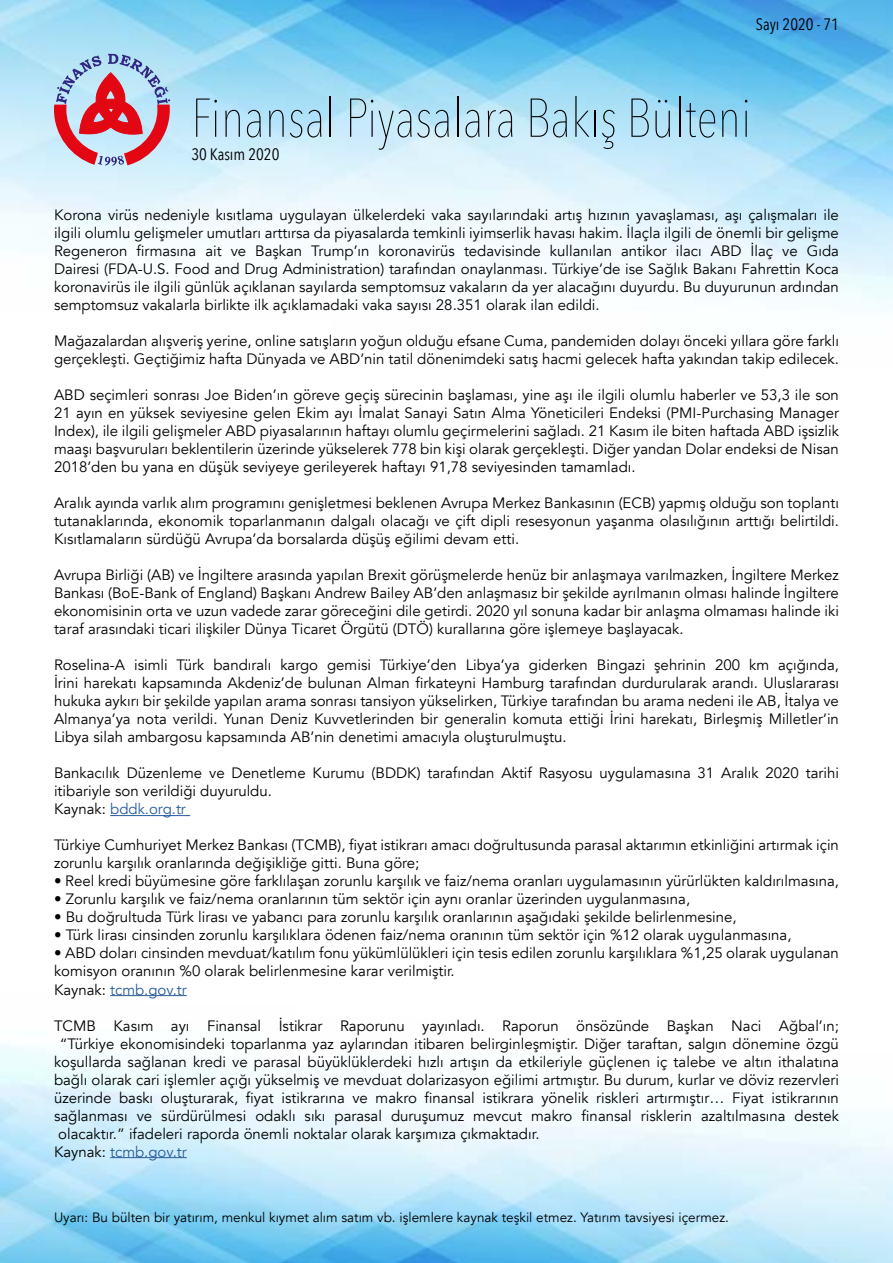
<style>
.page{position:relative;width:893px;height:1263px;background:#fff}
.page>*{position:absolute;margin:0;border:0;box-sizing:border-box;transform-origin:0 0}
.t1{font:200 54px "Avenir Next Condensed";color:#000}
.t2{font:16.5px "Avenir Next Condensed";color:#000}
.t3{font:15px/18px "Avenir";color:#000;text-align:justify}
.t4{font:15px "Avenir";color:#275b9b}
.t5{font:13.5px "Avenir";color:#000}
.s1{color:#275b9b}
.s2{color:#000}
</style>
<div class="page">
<img style="left:0;top:0;width:893px;height:1263px">
<svg style="left:54px;top:54px;width:116px;height:112px;background:#c198ac"></svg>
<hr style="left:110px;top:815px;width:80px;height:1px;background:#275b9b">
<hr style="left:110px;top:995px;width:77px;height:1px;background:#275b9b">
<hr style="left:110px;top:1157px;width:77px;height:1px;background:#275b9b">
<p class="t2" style="left:756px;top:10px;width:85px">Sayı 2020 - 71</p>
<h1 class="t1" style="left:191px;top:86px;width:561px">Finansal Piyasalara Bakış Bülteni</h1>
<p class="t2" style="left:191px;top:140px;width:90px">30 Kasım 2020</p>
<p class="t3" style="left:54px;top:206px;width:786px">Korona virüs nedeniyle kısıtlama uygulayan ülkelerdeki vaka sayılarındaki artış hızının yavaşlaması, aşı çalışmaları ile ilgili olumlu gelişmeler umutları arttırsa da piyasalarda temkinli iyimserlik havası hakim. İlaçla ilgili de önemli bir gelişme Regeneron firmasına ait ve Başkan Trump’ın koronavirüs tedavisinde kullanılan antikor ilacı ABD İlaç ve Gıda Dairesi (FDA-U.S. Food and Drug Administration) tarafından onaylanması. Türkiye’de ise Sağlık Bakanı Fahrettin Koca koronavirüs ile ilgili günlük açıklanan sayılarda semptomsuz vakaların da yer alacağını duyurdu. Bu duyurunun ardından semptomsuz vakalarla birlikte ilk açıklamadaki vaka sayısı 28.351 olarak ilan edildi.</p>
<p class="t3" style="left:54px;top:332px;width:786px">Mağazalardan alışveriş yerine, online satışların yoğun olduğu efsane Cuma, pandemiden dolayı önceki yıllara göre farklı gerçekleşti. Geçtiğimiz hafta Dünyada ve ABD’nin tatil dönenimdeki satış hacmi gelecek hafta yakından takip edilecek.</p>
<p class="t3" style="left:54px;top:386px;width:786px">ABD seçimleri sonrası Joe Biden’ın göreve geçiş sürecinin başlaması, yine aşı ile ilgili olumlu haberler ve 53,3 ile son 21 ayın en yüksek seviyesine gelen Ekim ayı İmalat Sanayi Satın Alma Yöneticileri Endeksi (PMI-Purchasing Manager Index), ile ilgili gelişmeler ABD piyasalarının haftayı olumlu geçirmelerini sağladı. 21 Kasım ile biten haftada ABD işsizlik maaşı başvuruları beklentilerin üzerinde yükselerek 778 bin kişi olarak gerçekleşti. Diğer yandan Dolar endeksi de Nisan 2018’den bu yana en düşük seviyeye gerileyerek haftayı 91,78 seviyesinden tamamladı.</p>
<p class="t3" style="left:54px;top:494px;width:786px">Aralık ayında varlık alım programını genişletmesi beklenen Avrupa Merkez Bankasının (ECB) yapmış olduğu son toplantı tutanaklarında, ekonomik toparlanmanın dalgalı olacağı ve çift dipli resesyonun yaşanma olasılığının arttığı belirtildi.<br>Kısıtlamaların sürdüğü Avrupa’da borsalarda düşüş eğilimi devam etti.</p>
<p class="t3" style="left:54px;top:566px;width:786px">Avrupa Birliği (AB) ve İngiltere arasında yapılan Brexit görüşmelerde henüz bir anlaşmaya varılmazken, İngiltere Merkez Bankası (BoE-Bank of England) Başkanı Andrew Bailey AB’den anlaşmasız bir şekilde ayrılmanın olması halinde İngiltere ekonomisinin orta ve uzun vadede zarar göreceğini dile getirdi. 2020 yıl sonuna kadar bir anlaşma olmaması halinde iki taraf arasındaki ticari ilişkiler Dünya Ticaret Örgütü (DTÖ) kurallarına göre işlemeye başlayacak.</p>
<p class="t3" style="left:54px;top:656px;width:786px">Roselina-A isimli Türk bandıralı kargo gemisi Türkiye’den Libya’ya giderken Bingazi şehrinin 200 km açığında, İrini harekatı kapsamında Akdeniz’de bulunan Alman firkateyni Hamburg tarafından durdurularak arandı. Uluslararası hukuka aykırı bir şekilde yapılan arama sonrası tansiyon yükselirken, Türkiye tarafından bu arama nedeni ile AB, İtalya ve Almanya’ya nota verildi. Yunan Deniz Kuvvetlerinden bir generalin komuta ettiği İrini harekatı, Birleşmiş Milletler’in Libya silah ambargosu kapsamında AB’nin denetimi amacıyla oluşturulmuştu.</p>
<p class="t3" style="left:54px;top:764px;width:786px;text-align:left">Bankacılık Düzenleme ve Denetleme Kurumu (BDDK) tarafından Aktif Rasyosu uygulamasına 31 Aralık 2020 tarihi itibariyle son verildiği duyuruldu.<br>Kaynak: <span class="s1">bddk.org.tr</span></p>
<p class="t3" style="left:54px;top:836px;width:786px">Türkiye Cumhuriyet Merkez Bankası (TCMB), fiyat istikrarı amacı doğrultusunda parasal aktarımın etkinliğini artırmak için zorunlu karşılık oranlarında değişikliğe gitti. Buna göre;</p>
<p class="t3" style="left:54px;top:872px;width:786px">• Reel kredi büyümesine göre farklılaşan zorunlu karşılık ve faiz/nema oranları uygulamasının yürürlükten kaldırılmasına,</p>
<p class="t3" style="left:54px;top:890px;width:638px">• Zorunlu karşılık ve faiz/nema oranlarının tüm sektör için aynı oranlar üzerinden uygulanmasına,</p>
<p class="t3" style="left:54px;top:908px;width:684px">• Bu doğrultuda Türk lirası ve yabancı para zorunlu karşılık oranlarının aşağıdaki şekilde belirlenmesine,</p>
<p class="t3" style="left:54px;top:926px;width:739px">• Türk lirası cinsinden zorunlu karşılıklara ödenen faiz/nema oranının tüm sektör için %12 olarak uygulanmasına,</p>
<p class="t3" style="left:54px;top:944px;width:786px;text-align:left">• ABD doları cinsinden mevduat/katılım fonu yükümlülükleri için tesis edilen zorunlu karşılıklara %1,25 olarak uygulanan komisyon oranının %0 olarak belirlenmesine karar verilmiştir.<br>Kaynak: <span class="s1">tcmb.gov.tr</span></p>
<p class="t3" style="left:54px;top:1016px;width:786px">TCMB Kasım ayı Finansal İstikrar Raporunu yayınladı. Raporun önsözünde Başkan Naci Ağbal’ın;</p>
<p class="t3" style="left:60px;top:1034px;width:781px">“Türkiye ekonomisindeki toparlanma yaz aylarından itibaren belirginleşmiştir. Diğer taraftan, salgın dönemine özgü</p>
<p class="t3" style="left:54px;top:1052px;width:786px">koşullarda sağlanan kredi ve parasal büyüklüklerdeki hızlı artışın da etkileriyle güçlenen iç talebe ve altın ithalatına</p>
<p class="t3" style="left:54px;top:1070px;width:786px">bağlı olarak cari işlemler açığı yükselmiş ve mevduat dolarizasyon eğilimi artmıştır. Bu durum, kurlar ve döviz rezervleri</p>
<p class="t3" style="left:54px;top:1088px;width:786px">üzerinde baskı oluşturarak, fiyat istikrarına ve makro finansal istikrara yönelik riskleri artırmıştır… Fiyat istikrarının</p>
<p class="t3" style="left:54px;top:1106px;width:786px">sağlanması ve sürdürülmesi odaklı sıkı parasal duruşumuz mevcut makro finansal risklerin azaltılmasına destek</p>
<p class="t3" style="left:58px;top:1124px;width:483px">olacaktır.” ifadeleri raporda önemli noktalar olarak karşımıza çıkmaktadır.</p>
<p class="t4" style="left:54px;top:1142px;width:134px"><span class="s2">Kaynak:</span> tcmb.gov.tr</p>
<p class="t5" style="left:54px;top:1210px;width:676px">Uyarı: Bu bülten bir yatırım, menkul kıymet alım satım vb. işlemlere kaynak teşkil etmez. Yatırım tavsiyesi içermez.</p>
</div>
